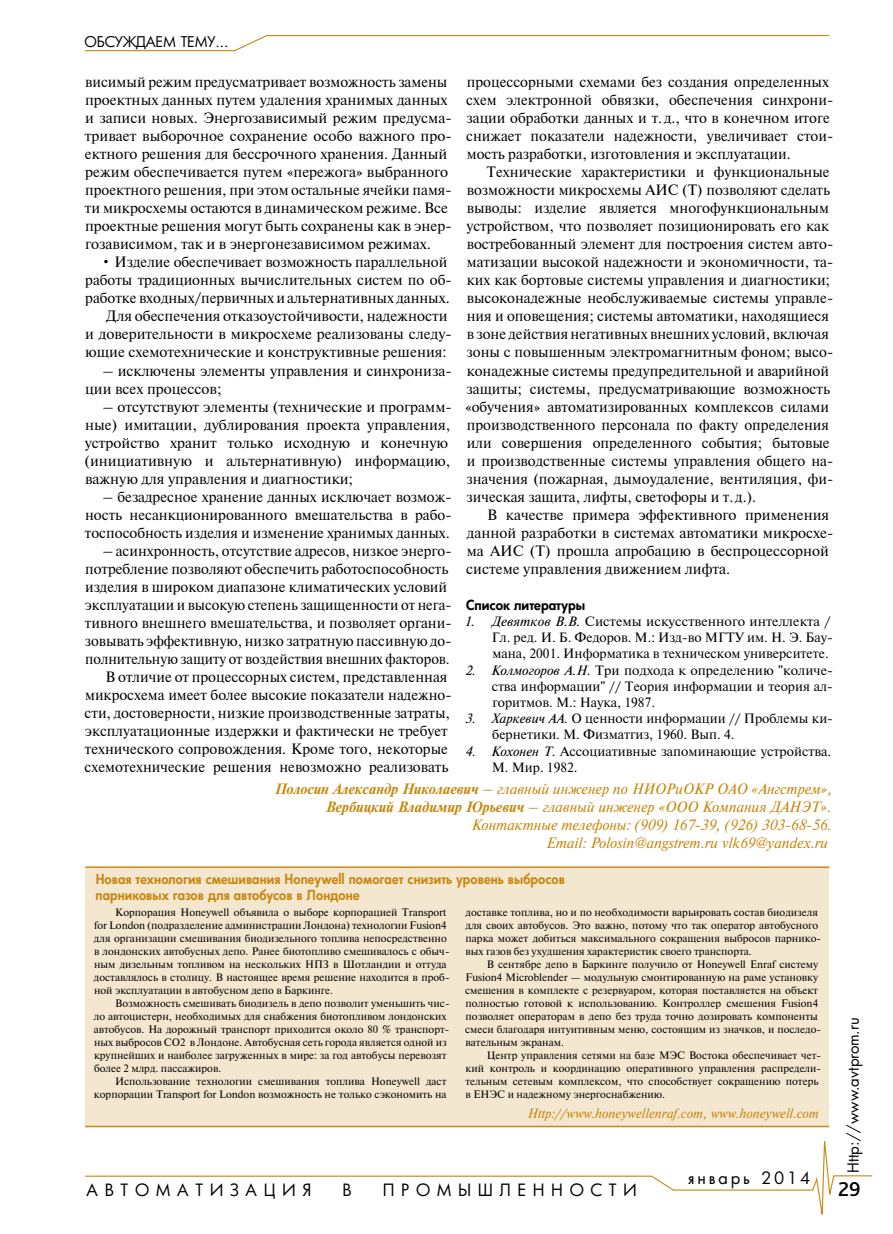
<style>
.page{position:relative;width:893px;height:1234px;background:#fff}
.page>*{position:absolute;margin:0;border:0;box-sizing:border-box;transform-origin:0 0}
.t1{font:500 21px "Bliss Pro";color:#000}
.t2{font:16.5px "Futura Cyr";letter-spacing:.4em;color:#000}
.t3{font:16.5px "Futura Cyr";letter-spacing:.17em;color:#000}
.t4{font:15px/18px "Newton";color:#000}
.t5{font:italic 15px/18px "Newton C";color:#c88810;text-align:right}
.t6{font:15px "Newton";color:#000;scale:.94 1}
.t7{font:15px "Newton";color:#000;scale:.96 1}
.t8{font:15px "Futura Cyr";color:#000}
.t9{font:14.4px "Futura Cyr";letter-spacing:-.01em;color:#000}
.t10{font:13.5px/16.2px "Newton";color:#000}
.t11{font:800 13.5px/16.2px "Futura Cyr";letter-spacing:.005em;color:#c88810}
.t12{font:italic 13.5px "Newton C";color:#c88810}
.t13{font:800 13.5px "Futura Cyr";color:#000}
.t14{font:10.8px/12.9px "Newton";color:#000}
.s1{font-style:italic}
.s2{font-weight:700}
</style>
<div class="page">
<svg style="left:85px;top:1125px;width:788px;height:90px"></svg>
<svg style="left:84px;top:35px;width:746px;height:17px"></svg>
<div style="left:85px;top:867px;width:744px;height:259px;background:#f4e7cf"></div>
<hr style="left:85px;top:866px;width:744px;height:1px;background:#c88810">
<hr style="left:85px;top:1125px;width:744px;height:1px;background:#c88810">
<p class="t9" style="left:84px;top:33px;width:145px">ОБСУЖДАЕМ ТЕМУ...</p>
<p class="t4" style="left:85px;top:73px;width:368px">висимый режим предусматривает возможность замены проектных данных путем удаления хранимых данных и записи новых. Энергозависимый режим предусма&shy;тривает выборочное сохранение особо важного про&shy;ектного решения для бессрочного хранения. Данный режим обеспечивается путем «пережога» выбранного проектного решения, при этом остальные ячейки памя&shy;ти микросхемы остаются в динамическом режиме. Все проектные решения могут быть сохранены как в энер&shy;гозависимом, так и в энергонезависимом режимах.</p>
<p class="t4" style="left:101px;top:253px;width:348px">• Изделие обеспечивает возможность параллельной</p>
<p class="t4" style="left:85px;top:271px;width:368px">работы традиционных вычислительных систем по об-</p>
<p class="t4" style="left:85px;top:289px;width:366px">работке входных/первичных и альтернативных данных.</p>
<p class="t4" style="left:106px;top:307px;width:343px">Для обеспечения отказоустойчивости, надежности</p>
<p class="t4" style="left:85px;top:325px;width:368px">и доверительности в микросхеме реализованы следу-</p>
<p class="t4" style="left:85px;top:343px;width:363px">ющие схемотехнические и конструктивные решения:</p>
<p class="t4" style="left:85px;top:361px;width:368px;text-indent:18px">– исключены элементы управления и синхрониза&shy;ции всех процессов;</p>
<p class="t4" style="left:85px;top:397px;width:369px;text-indent:18px">– отсутствуют элементы (технические и программ&shy;ные) имитации, дублирования проекта управления, устройство хранит только исходную и конечную (инициативную и альтернативную) информацию, важную для управления и диагностики;</p>
<p class="t4" style="left:85px;top:487px;width:368px;text-align:justify;text-indent:18px">– безадресное хранение данных исключает возмож&shy;ность несанкционированного вмешательства в рабо&shy;тоспособность изделия и изменение хранимых данных.</p>
<p class="t4" style="left:103px;top:541px;width:350px">– асинхронность, отсутствие адресов, низкое энерго-</p>
<p class="t4" style="left:85px;top:559px;width:365px">потребление позволяют обеспечить работоспособность</p>
<p class="t4" style="left:85px;top:577px;width:364px">изделия в широком диапазоне климатических условий</p>
<p class="t7" style="left:85px;top:593px;width:384px">эксплуатации и высокую степень защищенности от нега-</p>
<p class="t4" style="left:85px;top:613px;width:368px">тивного внешнего вмешательства, и позволяет органи-</p>
<p class="t4" style="left:85px;top:631px;width:368px">зовывать эффективную, низко затратную пассивную до-</p>
<p class="t6" style="left:85px;top:647px;width:389px">полнительную защиту от воздействия внешних факторов.</p>
<p class="t4" style="left:106px;top:667px;width:343px">В отличие от процессорных систем, представленная</p>
<p class="t4" style="left:85px;top:685px;width:368px">микросхема имеет более высокие показатели надежно-</p>
<p class="t4" style="left:85px;top:703px;width:367px">сти, достоверности, низкие производственные затраты,</p>
<p class="t4" style="left:85px;top:721px;width:364px">эксплуатационные издержки и фактически не требует</p>
<p class="t4" style="left:85px;top:739px;width:365px">технического сопровождения. Кроме того, некоторые</p>
<p class="t4" style="left:85px;top:757px;width:365px">схемотехнические решения невозможно реализовать</p>
<p class="t4" style="left:466px;top:73px;width:369px">процессорными схемами без создания определенных схем электронной обвязки, обеспечения синхрони&shy;зации обработки данных и т.д., что в конечном итоге снижает показатели надежности, увеличивает стои&shy;мость разработки, изготовления и эксплуатации.</p>
<p class="t4" style="left:465px;top:163px;width:370px;text-indent:22px">Технические характеристики и функциональные возможности микросхемы АИС (Т) позволяют сделать выводы: изделие является многофункциональным устройством, что позволяет позиционировать его как востребованный элемент для построения систем авто&shy;матизации высокой надежности и экономичности, та&shy;ких как бортовые системы управления и диагностики; высоконадежные необслуживаемые системы управле&shy;ния и оповещения; системы автоматики, находящиеся в зоне действия негативных внешних условий, включая зоны с повышенным электромагнитным фоном; высо&shy;конадежные системы предупредительной и аварийной защиты; системы, предусматривающие возможность «обучения» автоматизированных комплексов силами производственного персонала по факту определения или совершения определенного события; бытовые и производственные системы управления общего на&shy;значения (пожарная, дымоудаление, вентиляция, фи&shy;зическая защита, лифты, светофоры и т.д.).</p>
<p class="t4" style="left:466px;top:505px;width:369px;text-indent:21px">В качестве примера эффективного применения данной разработки в системах автоматики микросхе&shy;ма АИС (Т) прошла апробацию в беспроцессорной системе управления движением лифта.</p>
<p class="t13" style="left:466px;top:596px;width:120px">Список литературы</p>
<p class="t10" style="left:492px;top:612px;width:343px;text-indent:-27px"><span class="s1">1. Девятков В.В.</span> Системы искусственного интеллекта /<br>Гл. ред. И. Б. Федоров. М.: Изд-во МГТУ им. Н. Э. Бау&shy;мана, 2001. Информатика в техническом университете.</p>
<p class="t10" style="left:492px;top:661px;width:343px;text-align:justify;text-indent:-26px"><span class="s1">2. Колмогоров А.Н.</span> Три подхода к определению "количе&shy;ства информации" // Теория информации и теория ал&shy;горитмов. М.: Наука, 1987.</p>
<p class="t10" style="left:492px;top:709px;width:342px;text-indent:-27px"><span class="s1">3. Харкевич АА.</span> О ценности информации // Проблемы ки&shy;бернетики. М. Физматгиз, 1960. Вып. 4.</p>
<p class="t10" style="left:492px;top:742px;width:341px;text-indent:-26px"><span class="s1">4. Кохонен Т.</span> Ассоциативные запоминающие устройства.<br>М. Мир. 1982.</p>
<p class="t5" style="left:274px;top:779px;width:559px"><span class="s2">Полосин Александр Николаевич</span> – главный инженер по НИОРиОКР ОАО «Ангстрем», <span class="s2">Вербицкий Владимир Юрьевич</span> – главный инженер «ООО Компания ДАНЭТ».<br>Контактные телефоны: (909) 167-39, (926) 303-68-56.<br>Email: Polosin@angstrem.ru vlk69@yandex.ru</p>
<p class="t11" style="left:96px;top:870px;width:471px">Новая технология смешивания Honeywell помогает снизить уровень выбросов парниковых газов для автобусов в Лондоне</p>
<p class="t14" style="left:94px;top:905px;width:357px;text-indent:21px">Корпорация Honeywell объявила о выборе корпорацией Transport for London (подразделение администрации Лондона) технологии Fusion4 для организации смешивания биодизельного топлива непосредственно в лондонских автобусных депо. Ранее биотопливо смешивалось с обыч&shy;ным дизельным топливом на нескольких НПЗ в Шотландии и оттуда доставлялось в столицу. В настоящее время решение находится в проб&shy;ной эксплуатации в автобусном депо в Баркинге.</p>
<p class="t14" style="left:94px;top:996px;width:357px;text-indent:22px">Возможность смешивать биодизель в депо позволит уменьшить чис&shy;ло автоцистерн, необходимых для снабжения биотопливом лондонских автобусов. На дорожный транспорт приходится около 80 % транспорт&shy;ных выбросов CO2 в Лондоне. Автобусная сеть города является одной из крупнейших и наиболее загруженных в мире: за год автобусы перевозят более 2 млрд. пассажиров.</p>
<p class="t14" style="left:94px;top:1074px;width:354px;text-align:right">Использование технологии смешивания топлива Honeywell даст корпорации Transport for London возможность не только сэкономить на</p>
<p class="t14" style="left:465px;top:905px;width:357px">доставке топлива, но и по необходимости варьировать состав биодизеля для своих автобусов. Это важно, потому что так оператор автобусного парка может добиться максимального сокращения выбросов парнико&shy;вых газов без ухудшения характеристик своего транспорта.</p>
<p class="t14" style="left:465px;top:957px;width:358px;text-indent:22px">В сентябре депо в Баркинге получило от Honeywell Enraf систему Fusion4 Microblender — модульную смонтированную на раме установку смешения в комплекте с резервуаром, которая поставляется на объект полностью готовой к использованию. Контроллер смешения Fusion4 позволяет операторам в депо без труда точно дозировать компоненты смеси благодаря интуитивным меню, состоящим из значков, и последо&shy;вательным экранам.</p>
<p class="t14" style="left:465px;top:1048px;width:357px;text-indent:21px">Центр управления сетями на базе МЭС Востока обеспечивает чет&shy;кий контроль и координацию оперативного управления распредели&shy;тельным сетевым комплексом, что способствует сокращению потерь в ЕНЭС и надежному энергоснабжению.</p>
<p class="t8" style="left:844px;top:1172px;width:157px;rotate:-90deg">Http://www.avtprom.ru</p>
<p class="t12" style="left:527px;top:1105px;width:293px">Http://www.honeywellenraf.com, www.honeywell.com</p>
<p class="t3" style="left:688px;top:1167px;width:123px">январь 2014</p>
<p class="t2" style="left:87px;top:1179px;width:226px">АВТОМАТИЗАЦИЯ</p>
<p class="t2" style="left:342px;top:1179px;width:11px">В</p>
<p class="t2" style="left:383px;top:1179px;width:256px">ПРОМЫШЛЕННОСТИ</p>
<h1 class="t1" style="left:838px;top:1176px;width:24px">29</h1>
</div>
